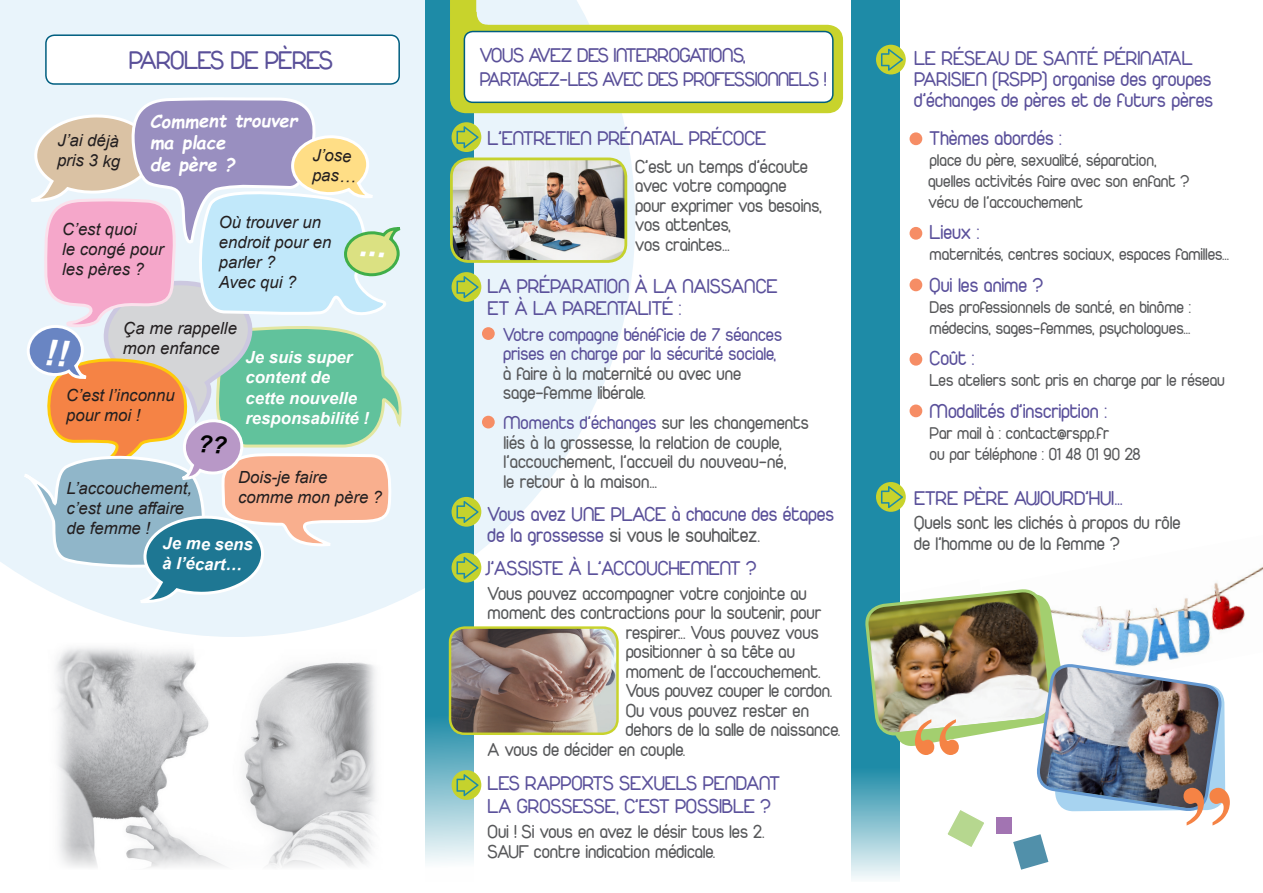
<style>
.page{position:relative;width:1263px;height:893px;background:#fff}
.page>*{position:absolute;margin:0;border:0;box-sizing:border-box;transform-origin:0 0}
.t1{font:149.1px "Times New Roman";color:#f58345;scale:.92 1}
.t2{font:141.3px "Times New Roman";color:#f58345;scale:.92 1}
.t3{font:27px "Duepuntozero";letter-spacing:-.02em;color:#5a5099}
.t4{font:21px/22.5px "Duepuntozero";color:#5b519b}
.t5{font:21px/21px "Duepuntozero";letter-spacing:-.015em;color:#5a5099}
.t6{font:19.5px/19.5px "Duepuntozero";color:#57585a}
.t7{font:19.5px/19.5px "Duepuntozero";color:#5a5099}
.t8{font:18px/21px "Duepuntozero";color:#57585a}
.t9{font:italic 700 18px/21.8px "Comic Sans MS";color:#fff}
.t10{font:italic 16.8px/20.1px "Arial";color:#231f20}
.t11{font:italic 700 16.8px/20.1px "Arial";color:#fff}
.s1{color:#5b519b}
.s2{color:#57585a}
.s3{color:#5a5099}
</style>
<div class="page">
<svg style="left:0;top:0;width:686px;height:636px;fill:#e9f4fb"></svg>
<img style="left:1225px;top:566px;width:38px;height:64px">
<div style="left:851px;top:0;width:49px;height:881px;background:#1e8ba7"></div>
<svg style="left:425px;top:0;width:49px;height:863px;background:#3596af"></svg>
<div style="left:452px;top:122px;width:29px;height:30px;background:#c5d22d;border-radius:50%"></div>
<svg style="left:456px;top:126px;width:23px;height:23px"></svg>
<div style="left:452px;top:272px;width:29px;height:30px;background:#c5d22d;border-radius:50%"></div>
<svg style="left:456px;top:276px;width:23px;height:22px"></svg>
<div style="left:452px;top:553px;width:29px;height:30px;background:#c5d22d;border-radius:50%"></div>
<svg style="left:456px;top:557px;width:23px;height:22px"></svg>
<div style="left:452px;top:497px;width:29px;height:30px;background:#c5d22d;border-radius:50%"></div>
<svg style="left:456px;top:501px;width:23px;height:22px"></svg>
<div style="left:452px;top:770px;width:29px;height:30px;background:#c5d22d;border-radius:50%"></div>
<svg style="left:456px;top:774px;width:23px;height:22px"></svg>
<svg style="left:876px;top:482px;width:30px;height:30px"></svg>
<svg style="left:881px;top:486px;width:22px;height:22px"></svg>
<div style="left:876px;top:45px;width:30px;height:29px;background:#c8d32c;border-radius:50%"></div>
<svg style="left:881px;top:49px;width:22px;height:22px"></svg>
<div style="left:450px;top:25px;width:393px;height:88px;background:#c8d32c;border-radius:15px"></div>
<svg style="left:450px;top:0;width:38px;height:74px"></svg>
<div style="left:464px;top:32px;width:369px;height:70px;background:#fff;border-radius:9px"></div>
<div style="left:464px;top:31px;width:370px;height:72px;border:2px solid #005e80;border-radius:9px"></div>
<div style="left:46px;top:35px;width:353px;height:49px;background:#fff;border-radius:9px"></div>
<div style="left:45px;top:34px;width:355px;height:51px;border:2px solid #005e80;border-radius:9px"></div>
<img style="left:450px;top:628px;width:167px;height:105px">
<div style="left:449px;top:626px;width:170px;height:109px;border:2px solid #c8d32c;border-radius:15px"></div>
<img style="left:451px;top:159px;width:175px;height:102px">
<div style="left:450px;top:158px;width:177px;height:105px;border:3px solid #c5d22d;border-radius:18px"></div>
<img style="left:56px;top:636px;width:320px;height:232px">
<div style="left:482px;top:327px;width:13px;height:13px;background:#f68d65;border-radius:50%"></div>
<div style="left:482px;top:416px;width:13px;height:12px;background:#f68d65;border-radius:50%"></div>
<div style="left:909px;top:132px;width:13px;height:13px;background:#f68d65;border-radius:50%"></div>
<div style="left:909px;top:227px;width:13px;height:13px;background:#f68d65;border-radius:50%"></div>
<div style="left:909px;top:279px;width:13px;height:12px;background:#f68d65;border-radius:50%"></div>
<div style="left:909px;top:353px;width:13px;height:13px;background:#f68d65;border-radius:50%"></div>
<div style="left:909px;top:404px;width:13px;height:13px;background:#f68d65;border-radius:50%"></div>
<img style="left:865px;top:582px;width:360px;height:288px">
<div style="left:996px;top:817px;width:16px;height:16px;background:#a274b2"></div>
<svg style="left:13px;top:96px;width:402px;height:508px;background:#c8cdcd"></svg>
<p class="t3" style="left:129px;top:45px;width:206px">PAROLES DE PÈRES</p>
<p class="t9" style="left:150px;top:109px;width:149px">Comment trouver ma place</p>
<p class="t9" style="left:150px;top:153px;width:86px">de père ?</p>
<p class="t10" style="left:219px;top:212px;width:114px">Où trouver un endroit pour en parler ?</p>
<p class="t10" style="left:219px;top:272px;width:79px">Avec qui ?</p>
<p class="t10" style="left:58px;top:130px;width:63px;rotate:1deg">J’ai déjà</p>
<p class="t10" style="left:57px;top:150px;width:65px;rotate:1deg">pris 3 kg</p>
<p class="t10" style="left:313px;top:145px;width:41px;rotate:1deg">J’ose</p>
<p class="t10" style="left:312px;top:165px;width:45px;rotate:1deg">pas…</p>
<p class="t10" style="left:62px;top:220px;width:76px">C’est quoi</p>
<p class="t10" style="left:62px;top:240px;width:103px">le congé pour</p>
<p class="t10" style="left:62px;top:260px;width:83px">les pères ?</p>
<p class="t10" style="left:123px;top:319px;width:115px">Ça me rappelle</p>
<p class="t10" style="left:123px;top:339px;width:98px">mon enfance</p>
<p class="t10" style="left:66px;top:385px;width:110px">C’est l’inconnu</p>
<p class="t10" style="left:66px;top:405px;width:76px">pour moi !</p>
<p class="t11" style="left:245px;top:348px;width:125px">Je suis super content de cette nouvelle responsabilité !</p>
<p class="t10" style="left:67px;top:478px;width:127px">L’accouchement, c’est une affaire</p>
<p class="t10" style="left:67px;top:519px;width:85px">de femme !</p>
<p class="t10" style="left:238px;top:467px;width:146px">Dois-je faire comme mon père ?</p>
<p class="t11" style="left:163px;top:533px;width:92px;rotate:1deg">Je me sens</p>
<p class="t11" style="left:162px;top:553px;width:81px;rotate:1deg">à l’écart…</p>
<p class="t5" style="left:480px;top:43px;width:349px;line-height:24px">VOUS AVEZ DES INTERROGATIONS,<br>PARTAGEZ-LES AVEC DES PROFESSIONNELS !</p>
<p class="t5" style="left:488px;top:128px;width:280px">L’ENTRETIEN PRÉNATAL PRÉCOCE</p>
<p class="t6" style="left:635px;top:157px;width:188px">C’est un temps d’écoute avec votre compagne pour exprimer vos besoins, vos attentes,<br>vos craintes…</p>
<p class="t4" style="left:488px;top:274px;width:291px">LA PRÉPARATION À LA NAISSANCE<br>ET À LA PARENTALITÉ :</p>
<p class="t7" style="left:503px;top:324px;width:280px"><span class="s1">V</span>otre compagne bénéficie de 7 séances prises en charge par la sécurité sociale, <span class="s2">à faire à la maternité ou avec une sage-femme libérale.</span></p>
<p class="t6" style="left:503px;top:413px;width:307px"><span class="s3">Moments d’échanges</span> sur les changements liés à la grossesse, la relation de couple, l’accouchement, l’accueil du nouveau-né,<br>le retour à la maison…</p>
<p class="t5" style="left:488px;top:503px;width:348px">Vous avez UNE PLACE à chacune des étapes de la grossesse <span class="s2">si vous le souhaitez.</span></p>
<p class="t4" style="left:488px;top:557px;width:270px">J’ASSISTE À L’ACCOUCHEMENT ?</p>
<p class="t6" style="left:488px;top:583px;width:321px">Vous pouvez accompagner votre conjointe au</p>
<p class="t6" style="left:488px;top:603px;width:335px">moment des contractions pour la soutenir, pour</p>
<p class="t6" style="left:626px;top:622px;width:194px">respirer... Vous pouvez vous</p>
<p class="t6" style="left:626px;top:642px;width:171px">positionner à sa tête au</p>
<p class="t6" style="left:626px;top:661px;width:196px">moment de l’accouchement.</p>
<p class="t6" style="left:626px;top:681px;width:208px">Vous pouvez couper le cordon.</p>
<p class="t6" style="left:626px;top:700px;width:185px">Ou vous pouvez rester en</p>
<p class="t6" style="left:626px;top:720px;width:216px">dehors de la salle de naissance.</p>
<p class="t6" style="left:488px;top:739px;width:199px">A vous de décider en couple.</p>
<p class="t4" style="left:488px;top:772px;width:294px">LES RAPPORTS SEXUELS PENDANT<br>LA GROSSESSE, C’EST POSSIBLE ?</p>
<p class="t6" style="left:488px;top:822px;width:278px">Oui ! Si vous en avez le désir tous les 2.<br>SAUF contre indication médicale.</p>
<p class="t4" style="left:914px;top:48px;width:300px;line-height:21px">LE RÉSEAU DE SANTÉ PÉRINATAL<br>PARISIEN (RSPP) organise des groupes d’échanges de pères et de futurs pères</p>
<p class="t4" style="left:930px;top:127px;width:134px">Thèmes abordés :</p>
<p class="t8" style="left:928px;top:149px;width:262px">place du père, sexualité, séparation, quelles activités faire avec son enfant ? vécu de l’accouchement</p>
<p class="t4" style="left:930px;top:221px;width:51px">Lieux :</p>
<p class="t8" style="left:930px;top:244px;width:301px">maternités, centres sociaux, espaces familles...</p>
<p class="t4" style="left:930px;top:274px;width:115px">Qui les anime ?</p>
<p class="t8" style="left:930px;top:296px;width:263px">Des professionnels de santé, en binôme : médecins, sages-femmes, psychologues...</p>
<p class="t4" style="left:930px;top:347px;width:46px">Coût :</p>
<p class="t8" style="left:930px;top:370px;width:297px">Les ateliers sont pris en charge par le réseau</p>
<p class="t4" style="left:930px;top:400px;width:179px">Modalités d’inscription :</p>
<p class="t8" style="left:930px;top:422px;width:181px">Par mail à : contact@rspp.fr</p>
<p class="t8" style="left:930px;top:443px;width:213px">ou par téléphone : 01 48 01 90 28</p>
<p class="t5" style="left:914px;top:488px;width:210px">ETRE PÈRE AUJOURD’HUI…</p>
<p class="t6" style="left:914px;top:512px;width:268px;line-height:21px">Quels sont les clichés à propos du rôle de l’homme ou de la femme ?</p>
<p class="t2" style="left:903px;top:668px;width:75px">‘‘</p>
<p class="t1" style="left:1242px;top:880px;width:79px;rotate:-180deg">‘‘</p>
</div>
